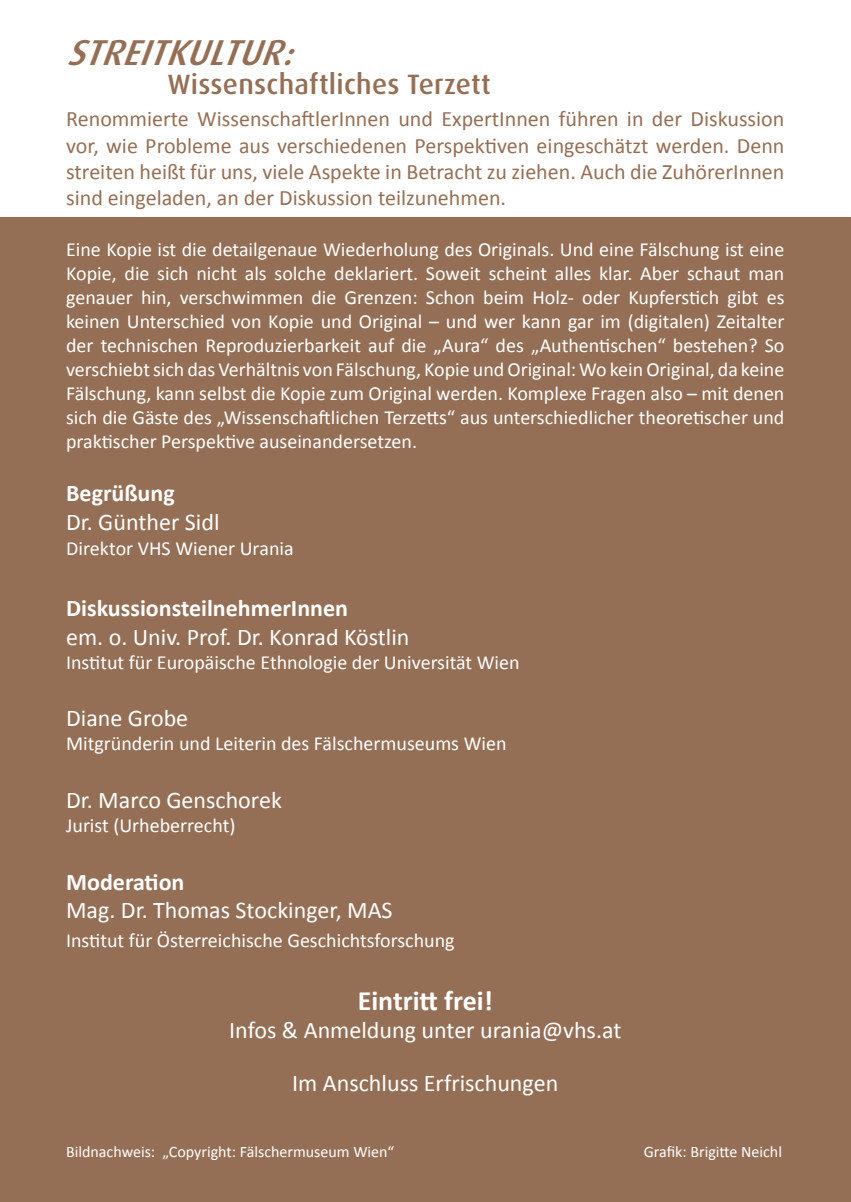
<style>
.page{position:relative;width:851px;height:1202px;background:#fff}
.page>*{position:absolute;margin:0;border:0;box-sizing:border-box;transform-origin:0 0}
.t1{font:italic 500 36px "Dax OT";color:#956f55}
.t2{font:500 28px "Dax OT";letter-spacing:.01em;color:#956f55}
.t3{font:700 28px "Calibri";color:#fff}
.t4{font:24px "Calibri";color:#fff}
.t5{font:700 24px "Calibri";color:#fff}
.t6{font:22px/26.4px "Calibri";color:#956f55;text-align:justify}
.t7{font:20px/24px "Calibri";color:#fff;text-align:justify}
.t8{font:16px "Calibri";color:#fff}
</style>
<div class="page">
<div style="left:0;top:217px;width:850px;height:985px;background:#956f55"></div>
<p class="t1" style="left:66px;top:30px;width:244px">STREITKULTUR:</p>
<p class="t2" style="left:167px;top:66px;width:325px">Wissenschaftliches Terzett</p>
<p class="t6" style="left:66px;top:105px;width:719px">Renommierte WissenschaftlerInnen und ExpertInnen führen in der Diskussion vor, wie Probleme aus verschiedenen Perspektiven eingeschätzt werden. Denn streiten heißt für uns, viele Aspekte in Betracht zu ziehen. Auch die ZuhörerInnen sind eingeladen, an der Diskussion teilzunehmen.</p>
<p class="t7" style="left:66px;top:237px;width:719px">Eine Kopie ist die detailgenaue Wiederholung des Originals. Und eine Fälschung ist eine Kopie, die sich nicht als solche deklariert. Soweit scheint alles klar. Aber schaut man genauer hin, verschwimmen die Grenzen: Schon beim Holz- oder Kupferstich gibt es keinen Unterschied von Kopie und Original – und wer kann gar im (digitalen) Zeitalter der technischen Reproduzierbarkeit auf die „Aura“ des „Authentischen“ bestehen? So verschiebt sich das Verhältnis von Fälschung, Kopie und Original: Wo kein Original, da keine Fälschung, kann selbst die Kopie zum Original werden. Komplexe Fragen also – mit denen sich die Gäste des „Wissenschaftlichen Terzetts“ aus unterschiedlicher theoretischer und praktischer Perspektive auseinandersetzen.</p>
<p class="t5" style="left:66px;top:476px;width:110px">Begrüßung</p>
<p class="t4" style="left:66px;top:505px;width:155px">Dr. Günther Sidl</p>
<p class="t7" style="left:66px;top:536px;width:229px">Direktor VHS Wiener Urania</p>
<p class="t5" style="left:66px;top:591px;width:283px">DiskussionsteilnehmerInnen</p>
<p class="t4" style="left:66px;top:620px;width:345px">em. o. Univ. Prof. Dr. Konrad Köstlin</p>
<p class="t7" style="left:66px;top:650px;width:455px">Institut für Europäische Ethnologie der Universität Wien</p>
<p class="t4" style="left:66px;top:702px;width:124px">Diane Grobe</p>
<p class="t7" style="left:66px;top:731px;width:442px">Mitgründerin und Leiterin des Fälschermuseums Wien</p>
<p class="t4" style="left:66px;top:783px;width:217px">Dr. Marco Genschorek</p>
<p class="t7" style="left:66px;top:813px;width:171px">Jurist (Urheberrecht)</p>
<p class="t5" style="left:66px;top:865px;width:120px">Moderation</p>
<p class="t4" style="left:66px;top:894px;width:328px">Mag. Dr. Thomas Stockinger, MAS</p>
<p class="t7" style="left:66px;top:928px;width:390px">Institut für Österreichische Geschichtsforschung</p>
<p class="t3" style="left:357px;top:980px;width:137px">Eintritt frei!</p>
<p class="t4" style="left:229px;top:1014px;width:394px">Infos &amp; Anmeldung unter urania@vhs.at</p>
<p class="t4" style="left:292px;top:1067px;width:267px">Im Anschluss Erfrischungen</p>
<p class="t8" style="left:66px;top:1141px;width:329px">Bildnachweis: „Copyright: Fälschermuseum Wien“</p>
<p class="t8" style="left:643px;top:1141px;width:140px">Grafik: Brigitte Neichl</p>
</div>
